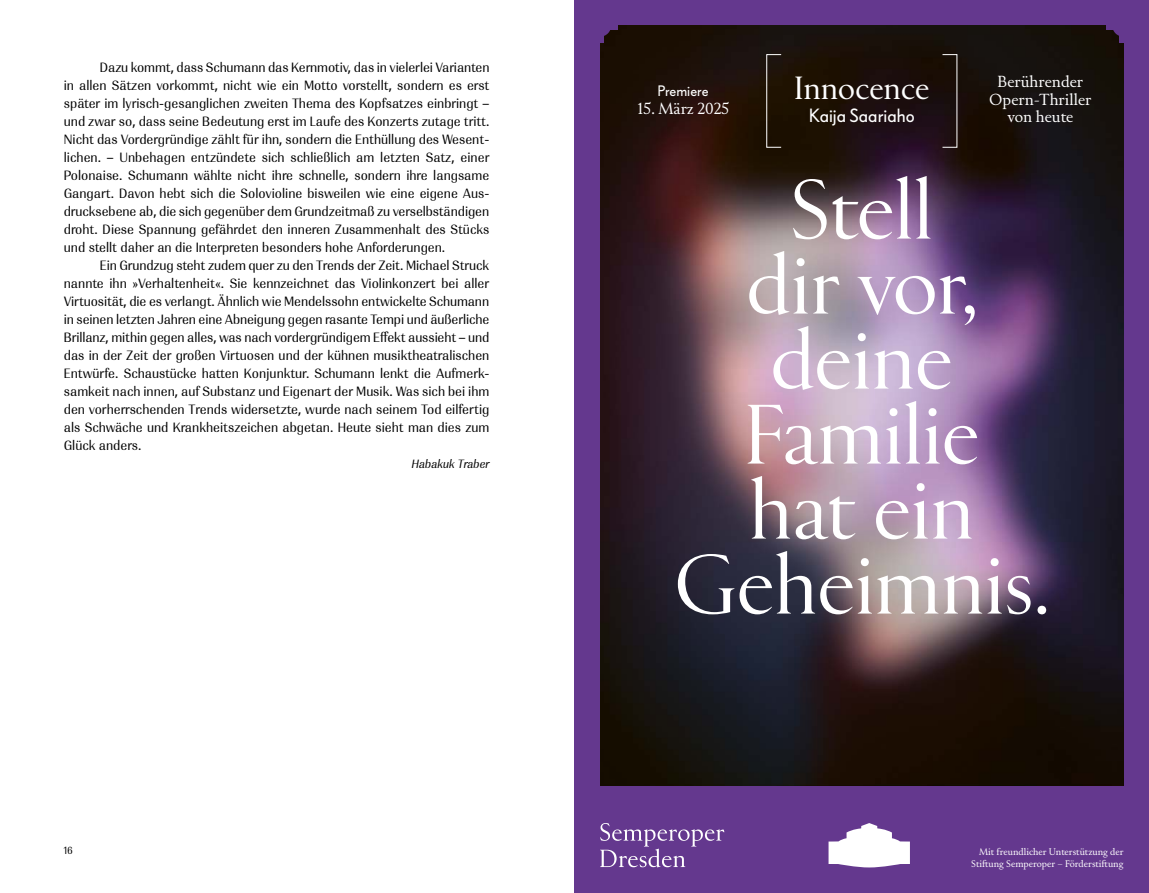
<style>
.page{position:relative;width:1149px;height:893px;background:#fff}
.page>*{position:absolute;margin:0;border:0;box-sizing:border-box;transform-origin:0 0}
.t1{font:82.5px/75px "Rizoma L";color:#fff;text-align:center}
.t2{font:31.5px "Rizoma M";color:#fff}
.t3{font:18.9px "Bauer Grotesk Pro";color:#fff}
.t4{font:15.75px/17.2px "Rizoma S";color:#fff;text-align:center}
.t5{font:15px "Bauer Grotesk Pro";color:#fff}
.Text_normal{font:13.5px "PF Marlet Text";color:#000}
.t6{font:9.45px/12.6px "Rizoma S";color:#fff;text-align:right}
</style>
<div class="page">
<div style="left:574px;top:0;width:574px;height:893px;background:#64388e"></div>
<img style="left:600px;top:26px;width:523px;height:759px">
<svg style="left:828px;top:823px;width:81px;height:44px"></svg>
<svg style="left:600px;top:823px;width:124px;height:44px"></svg>
<svg style="left:604px;top:30px;width:8px;height:8px"></svg>
<div style="left:599px;top:21px;width:18px;height:9px;background:#64388e"></div>
<div style="left:595px;top:26px;width:9px;height:17px;background:#64388e"></div>
<svg style="left:1110px;top:30px;width:8px;height:8px"></svg>
<div style="left:1105px;top:21px;width:17px;height:9px;background:#64388e"></div>
<div style="left:1118px;top:26px;width:9px;height:17px;background:#64388e"></div>
<p class="Text_normal" style="left:166px;top:59px;width:39px">▼ ▲▲</p>
<p class="Text_normal" style="left:226px;top:59px;width:64px">◆ ■■ ▲</p>
<p class="Text_normal" style="left:310px;top:59px;width:40px">■ □▼❖</p>
<p class="Text_normal" style="left:368px;top:59px;width:57px">▲ ■ ❖●●</p>
<p class="Text_normal" style="left:464px;top:59px;width:27px">■▼ ■</p>
<p class="Text_normal" style="left:67px;top:77px;width:41px">■ ●● ■</p>
<p class="Text_normal" style="left:126px;top:77px;width:63px">▼■ ❖□□</p>
<p class="Text_normal" style="left:210px;top:77px;width:44px">▼ ■ ▼</p>
<p class="Text_normal" style="left:292px;top:77px;width:127px">■ □▼▼□ ❖□ ▲▼ ●●▼ ▲□■</p>
<p class="Text_normal" style="left:436px;top:77px;width:54px">■ ▲ ▲▼</p>
<p class="Text_normal" style="left:178px;top:95px;width:32px">▲■●</p>
<p class="Text_normal" style="left:233px;top:95px;width:57px">■ ▼ ■</p>
<p class="Text_normal" style="left:349px;top:95px;width:131px">▲ □▲▼▲ ■ ■▼</p>
<p class="Text_normal" style="left:153px;top:113px;width:41px">▲▲ ▲ ■</p>
<p class="Text_normal" style="left:231px;top:113px;width:27px">◆▼◆■</p>
<p class="Text_normal" style="left:323px;top:113px;width:68px">◆ ▲ □■</p>
<p class="Text_normal" style="left:407px;top:113px;width:34px">▼▲ ◆▼</p>
<p class="Text_normal" style="left:463px;top:113px;width:24px">▼ ▼▼</p>
<p class="Text_normal" style="left:89px;top:131px;width:47px">▼ ▲ □</p>
<p class="Text_normal" style="left:232px;top:131px;width:24px">●▼ ✓</p>
<p class="Text_normal" style="left:272px;top:131px;width:35px">■ ▲□■</p>
<p class="Text_normal" style="left:325px;top:131px;width:85px">■ ■▼ ✓●●◆■</p>
<p class="Text_normal" style="left:433px;top:131px;width:53px">▲ ▲ ■▼</p>
<p class="Text_normal" style="left:128px;top:149px;width:9px">■</p>
<p class="Text_normal" style="left:178px;top:149px;width:91px">■ ■▼ ✓■ ▼ ▲</p>
<p class="Text_normal" style="left:330px;top:149px;width:5px">●</p>
<p class="Text_normal" style="left:380px;top:149px;width:41px">●▼▼■</p>
<p class="Text_normal" style="left:71px;top:167px;width:43px">□●□■ ▲</p>
<p class="Text_normal" style="left:149px;top:167px;width:41px">◆ ■■</p>
<p class="Text_normal" style="left:217px;top:167px;width:50px">●▼ ■ ▼</p>
<p class="Text_normal" style="left:298px;top:167px;width:78px">▲ ■ ●● ▲□■</p>
<p class="Text_normal" style="left:393px;top:167px;width:72px">■ ●■▲</p>
<p class="Text_normal" style="left:134px;top:185px;width:22px">❖□■</p>
<p class="Text_normal" style="left:248px;top:185px;width:49px">□●□❖ □● ■</p>
<p class="Text_normal" style="left:318px;top:185px;width:44px">▲ ●■</p>
<p class="Text_normal" style="left:400px;top:185px;width:9px">■</p>
<p class="Text_normal" style="left:443px;top:185px;width:42px">■ ◆▲</p>
<p class="Text_normal" style="left:122px;top:203px;width:9px">■</p>
<p class="Text_normal" style="left:383px;top:203px;width:76px">◆ ❖ ▲●▲▼■</p>
<p class="Text_normal" style="left:482px;top:203px;width:9px">■</p>
<p class="Text_normal" style="left:161px;top:221px;width:30px">■■◆■</p>
<p class="Text_normal" style="left:252px;top:221px;width:54px">▼ ■ ■■</p>
<p class="Text_normal" style="left:323px;top:221px;width:34px">■ ◆▲</p>
<p class="Text_normal" style="left:391px;top:221px;width:31px">■ ●▼</p>
<p class="Text_normal" style="left:439px;top:221px;width:51px">▲ ▼✓ ▲</p>
<p class="Text_normal" style="left:64px;top:239px;width:55px">◆■ ▲▼ ●●▼</p>
<p class="Text_normal" style="left:164px;top:239px;width:48px">■ ■▼</p>
<p class="Text_normal" style="left:276px;top:239px;width:22px">▲□■</p>
<p class="Text_normal" style="left:406px;top:239px;width:37px">◆■ ■</p>
<p class="Text_normal" style="left:110px;top:257px;width:113px">■ ◆■ ◆ ▲▼ ▼ ◆</p>
<p class="Text_normal" style="left:446px;top:257px;width:31px">● ▼ ◆</p>
<p class="Text_normal" style="left:64px;top:275px;width:35px">■ ■■▼</p>
<p class="Text_normal" style="left:120px;top:275px;width:9px">■</p>
<p class="Text_normal" style="left:171px;top:275px;width:23px">●▼ ■</p>
<p class="Text_normal" style="left:349px;top:275px;width:65px">▲ □●■ □■</p>
<p class="Text_normal" style="left:79px;top:293px;width:46px">▼◆□▲ ▼ ▼</p>
<p class="Text_normal" style="left:156px;top:293px;width:57px">▲ ❖ ●■▼</p>
<p class="Text_normal" style="left:301px;top:293px;width:81px">■ ●▲▲□ ■ ■▼</p>
<p class="Text_normal" style="left:450px;top:293px;width:41px">◆ ■■</p>
<p class="Text_normal" style="left:67px;top:311px;width:89px">■ ▲ ■■ ●▼▼■</p>
<p class="Text_normal" style="left:240px;top:311px;width:40px">■ ◆■</p>
<p class="Text_normal" style="left:315px;top:311px;width:48px">■ ▲ ■▼</p>
<p class="Text_normal" style="left:406px;top:311px;width:39px">◆■ ◆</p>
<p class="Text_normal" style="left:463px;top:311px;width:5px">●</p>
<p class="Text_normal" style="left:79px;top:329px;width:22px">●● ■</p>
<p class="Text_normal" style="left:177px;top:329px;width:37px">■ ●● ▲</p>
<p class="Text_normal" style="left:400px;top:329px;width:83px">▼ ◆▲▲ ▼ ◆■</p>
<p class="Text_normal" style="left:235px;top:347px;width:59px">▼◆□▲ ■ ◆■</p>
<p class="Text_normal" style="left:334px;top:347px;width:80px">✓■■ ◆▲ ▼</p>
<p class="Text_normal" style="left:433px;top:347px;width:30px">▼ ●▲</p>
<p class="Text_normal" style="left:482px;top:347px;width:9px">■</p>
<p class="Text_normal" style="left:71px;top:365px;width:30px">■▼ ✓</p>
<p class="Text_normal" style="left:152px;top:365px;width:26px">◆▲▼✓</p>
<p class="Text_normal" style="left:216px;top:365px;width:88px">▼▼ ■ □■ ◆■ ▼◆</p>
<p class="Text_normal" style="left:335px;top:365px;width:75px">◆ ■■ ●■▼</p>
<p class="Text_normal" style="left:146px;top:383px;width:127px">■■ ■ ◆ ◆ ▲▼ ■ ◆■</p>
<p class="Text_normal" style="left:78px;top:401px;width:25px">■ ❖□</p>
<p class="Text_normal" style="left:130px;top:401px;width:57px">▲ ■■</p>
<p class="Text_normal" style="left:262px;top:401px;width:31px">▲▼▼</p>
<p class="Text_normal" style="left:427px;top:401px;width:53px">□ ● ▼</p>
<p class="Text_normal" style="left:192px;top:419px;width:44px">■ ▼▲</p>
<p class="Text_normal" style="left:271px;top:419px;width:9px">■</p>
<p class="Text_normal" style="left:311px;top:419px;width:72px">▼■ ★◆▼ ▲</p>
<p class="t5" style="left:657px;top:80px;width:52px">Premiere</p>
<p class="t4" style="left:637px;top:100px;width:94px">15. März 2025</p>
<p class="t2" style="left:793px;top:69px;width:137px">Innocence</p>
<p class="t3" style="left:808px;top:102px;width:107px">Kaija Saariaho</p>
<p class="t4" style="left:988px;top:74px;width:104px">Berührender<br>Opern-Thriller von heute</p>
<p class="t1" style="left:674px;top:177px;width:378px">Stell<br>dir vor, deine<br>Familie<br>hat ein<br>Geheimnis.</p>
<p class="t6" style="left:970px;top:846px;width:154px">Mit freundlicher Unterstützung der<br>Stiftung Semperoper – Förderstiftung</p>
</div>
